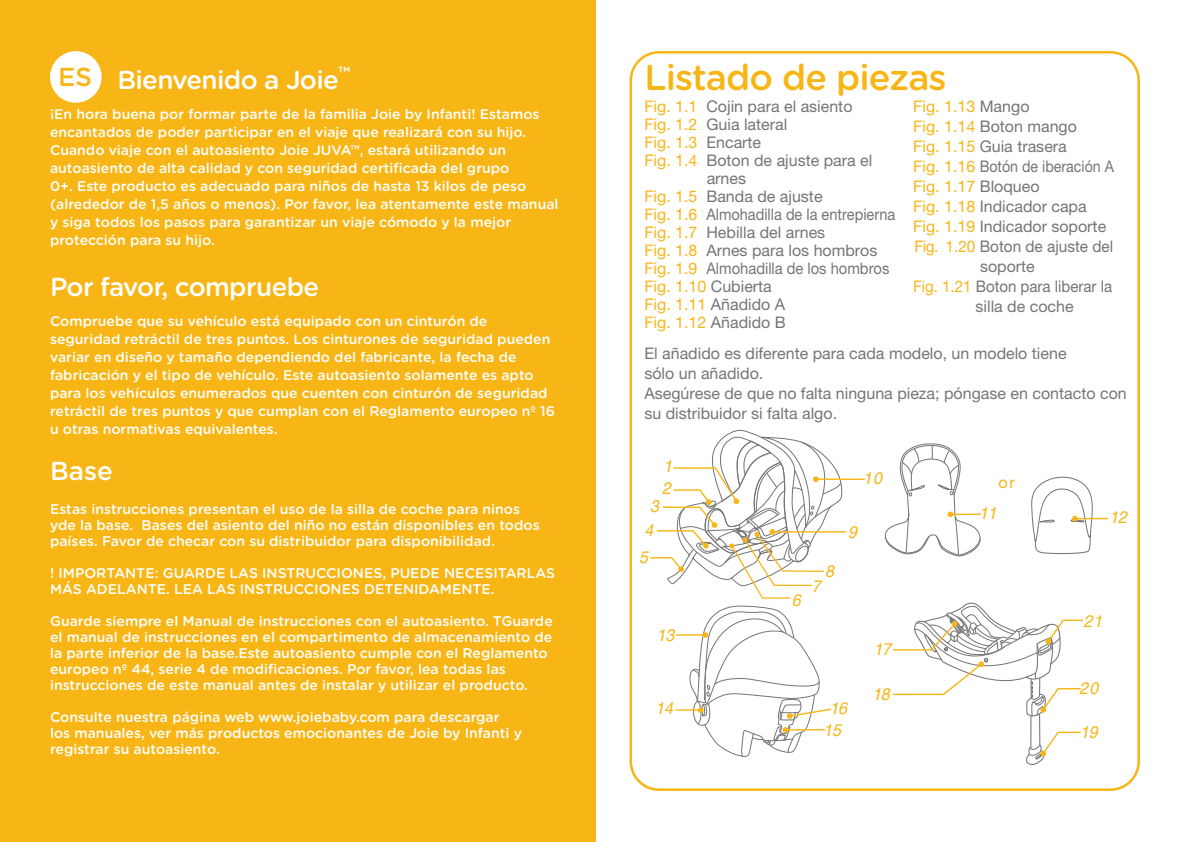
<style>
.page{position:relative;width:1191px;height:842px;background:#fff}
.page>*{position:absolute;margin:0;border:0;box-sizing:border-box;transform-origin:0 0}
.t1{font:500 36px "Gotham Rounded";letter-spacing:-.025em;color:#f8b616}
.t2{font:500 26px "Gotham Rounded";letter-spacing:-.025em;color:#fff}
.t3{font:500 26px "Gotham Rounded";color:#f8b616}
.t4{font:italic 16.8px/21.4px "Helvetica";letter-spacing:-.025em;color:#f8b616;scale:.95 1}
.t5{font:16px/20px "Helvetica Neue LT Std";color:#767575}
.t6{font:16px "Helvetica Neue LT Std";color:#f8b616}
.t7{font:16px "Helvetica Neue LT Std";color:#767575;scale:.91 1}
.t8{font:16px "Helvetica Neue LT Std";color:#767575;scale:.92 1}
.t9{font:16px "Helvetica Neue LT Std";color:#767575;scale:.94 1}
.t10{font:16px "Helvetica Neue LT Std";color:#767575;scale:.89 1}
.t11{font:16px "Helvetica Neue LT Std";color:#767575;scale:.96 1}
.t12{font:500 14px/18px "Gotham Rounded";color:#fff}
.s1{color:#767575}
.s2{color:#f8b616}
</style>
<div class="page">
<hr style="left:676px;top:634px;width:29px;height:2px;background:#f8b616">
<hr style="left:675px;top:709px;width:25px;height:2px;background:#f8b616">
<svg style="left:687px;top:605px;width:145px;height:152px"></svg>
<svg style="left:893px;top:602px;width:190px;height:163px"></svg>
<hr style="left:816px;top:478px;width:48px;height:2px;background:#f8b616">
<svg style="left:884px;top:443px;width:97px;height:114px"></svg>
<div style="left:0;top:0;width:595px;height:842px;background:#f8b616"></div>
<hr style="left:1075px;top:518px;width:33px;height:1px;background:#f8b616">
<svg style="left:1031px;top:476px;width:63px;height:78px"></svg>
<hr style="left:772px;top:531px;width:74px;height:2px;background:#f8b616">
<svg style="left:650px;top:429px;width:195px;height:170px"></svg>
<div style="left:50px;top:51px;width:52px;height:52px;background:#fff;border-radius:50%"></div>
<h2 class="t3" style="left:58px;top:58px;width:36px">ES</h2>
<h2 class="t2" style="left:117px;top:61px;width:234px">Bienvenido a Joie<sup>™</sup></h2>
<p class="t12" style="left:50px;top:104px;width:510px">¡En hora buena por formar parte de la familia Joie by Infanti! Estamos encantados de poder participar en el viaje que realizará con su hijo.<br>Cuando viaje con el autoasiento Joie JUVA™, estará utilizando un autoasiento de alta calidad y con seguridad certificada del grupo<br>0+. Este producto es adecuado para niños de hasta 13 kilos de peso (alrededor de 1,5 años o menos). Por favor, lea atentamente este manual y siga todos los pasos para garantizar un viaje cómodo y la mejor protección para su hijo.</p>
<h2 class="t2" style="left:50px;top:268px;width:271px">Por favor, compruebe</h2>
<p class="t12" style="left:50px;top:311px;width:506px">Compruebe que su vehículo está equipado con un cinturón de seguridad retráctil de tres puntos. Los cinturones de seguridad pueden variar en diseño y tamaño dependiendo del fabricante, la fecha de fabricación y el tipo de vehículo. Este autoasiento solamente es apto para los vehículos enumerados que cuenten con cinturón de seguridad retráctil de tres puntos y que cumplan con el Reglamento europeo nº 16 u otras normativas equivalentes.</p>
<h2 class="t2" style="left:50px;top:452px;width:64px">Base</h2>
<p class="t12" style="left:50px;top:500px;width:491px;line-height:16px">Estas instrucciones presentan el uso de la silla de coche para ninos yde la base. Bases del asiento del niño no están disponibles en todos países. Favor de checar con su distribuidor para disponibilidad.</p>
<p class="t12" style="left:50px;top:564px;width:506px;line-height:16px">! IMPORTANTE: GUARDE LAS INSTRUCCIONES, PUEDE NECESITARLAS<br>MÁS ADELANTE. LEA LAS INSTRUCCIONES DETENIDAMENTE.</p>
<p class="t12" style="left:50px;top:612px;width:504px;line-height:16px">Guarde siempre el Manual de instrucciones con el autoasiento. TGuarde el manual de instrucciones en el compartimento de almacenamiento de la parte inferior de la base.Este autoasiento cumple con el Reglamento europeo nº 44, serie 4 de modificaciones. Por favor, lea todas las instrucciones de este manual antes de instalar y utilizar el producto.</p>
<p class="t12" style="left:50px;top:708px;width:473px;line-height:16px">Consulte nuestra página web www.joiebaby.com para descargar los manuales, ver más productos emocionantes de Joie by Infanti y registrar su autoasiento.</p>
<h1 class="t1" style="left:644px;top:52px;width:304px">Listado de piezas</h1>
<p class="t6" style="left:913px;top:96px;width:118px">Fig. 1.13 <span class="s1">Mango</span></p>
<p class="t5" style="left:913px;top:116px;width:165px"><span class="s2">Fig. 1.14</span> Boton mango</p>
<p class="t5" style="left:913px;top:136px;width:155px"><span class="s2">Fig. 1.15</span> Guia trasera</p>
<p class="t10" style="left:913px;top:156px;width:227px"><span class="s2">Fig. 1.16</span> Botón de iberación A</p>
<p class="t6" style="left:913px;top:176px;width:128px">Fig. 1.17 <span class="s1">Bloqueo</span></p>
<p class="t5" style="left:913px;top:196px;width:175px"><span class="s2">Fig. 1.18</span> Indicador capa</p>
<p class="t5" style="left:913px;top:216px;width:194px"><span class="s2">Fig. 1.19</span> Indicador soporte</p>
<p class="t11" style="left:914px;top:236px;width:208px"><span class="s2">Fig. 1.20</span> Boton de ajuste del</p>
<p class="t5" style="left:980px;top:256px;width:56px">soporte</p>
<p class="t9" style="left:913px;top:276px;width:213px"><span class="s2">Fig. 1.21</span> Boton para liberar la</p>
<p class="t5" style="left:975px;top:296px;width:100px">silla de coche</p>
<p class="t5" style="left:644px;top:343px;width:484px">El añadido es diferente para cada modelo, un modelo tiene<br>sólo un añadido.<br>Asegúrese de que no falta ninguna pieza; póngase en contacto con su distribuidor si falta algo.</p>
<p class="t5" style="left:644px;top:96px;width:210px"><span class="s2">Fig. 1.1</span> Cojin para el asiento</p>
<p class="t5" style="left:644px;top:114px;width:144px"><span class="s2">Fig. 1.2</span> Guia lateral</p>
<p class="t6" style="left:644px;top:132px;width:118px">Fig. 1.3 <span class="s1">Encarte</span></p>
<p class="t5" style="left:644px;top:150px;width:229px"><span class="s2">Fig. 1.4</span> Boton de ajuste para el</p>
<p class="t5" style="left:706px;top:168px;width:41px">arnes</p>
<p class="t5" style="left:644px;top:186px;width:180px"><span class="s2">Fig. 1.5</span> Banda de ajuste</p>
<p class="t7" style="left:644px;top:204px;width:277px"><span class="s2">Fig. 1.6</span> Almohadilla de la entrepierna</p>
<p class="t5" style="left:644px;top:222px;width:182px"><span class="s2">Fig. 1.7</span> Hebilla del arnes</p>
<p class="t5" style="left:644px;top:240px;width:234px"><span class="s2">Fig. 1.8</span> Arnes para los hombros</p>
<p class="t8" style="left:644px;top:258px;width:268px"><span class="s2">Fig. 1.9</span> Almohadilla de los hombros</p>
<p class="t6" style="left:644px;top:276px;width:129px">Fig. 1.10 <span class="s1">Cubierta</span></p>
<p class="t6" style="left:644px;top:294px;width:142px">Fig. 1.11 <span class="s1">Añadido A</span></p>
<p class="t6" style="left:644px;top:312px;width:143px">Fig. 1.12 <span class="s1">Añadido B</span></p>
<p class="t4" style="left:662px;top:456px;width:12px">1<br>2</p>
<p class="t4" style="left:650px;top:495px;width:11px">3</p>
<p class="t4" style="left:644px;top:519px;width:11px">4</p>
<p class="t4" style="left:639px;top:546px;width:11px">5</p>
<p class="t4" style="left:657px;top:624px;width:20px">13</p>
<p class="t4" style="left:655px;top:698px;width:20px">14</p>
<p class="t4" style="left:863px;top:468px;width:21px">10</p>
<p class="t4" style="left:791px;top:589px;width:11px">6</p>
<p class="t4" style="left:825px;top:561px;width:11px">8</p>
<p class="t4" style="left:812px;top:575px;width:11px">7</p>
<p class="t4" style="left:848px;top:521px;width:11px">9</p>
<p class="t4" style="left:829px;top:698px;width:20px">16</p>
<p class="t4" style="left:823px;top:720px;width:20px">15</p>
<p class="t4" style="left:873px;top:638px;width:20px">17</p>
<p class="t4" style="left:872px;top:684px;width:20px">18</p>
<p class="t6" style="left:998px;top:473px;width:18px">or</p>
<p class="t4" style="left:979px;top:503px;width:20px">11</p>
<p class="t4" style="left:1109px;top:507px;width:20px">12</p>
<p class="t4" style="left:1083px;top:610px;width:21px">21</p>
<p class="t4" style="left:1079px;top:678px;width:21px">20</p>
<p class="t4" style="left:1080px;top:722px;width:20px">19</p>
</div>
